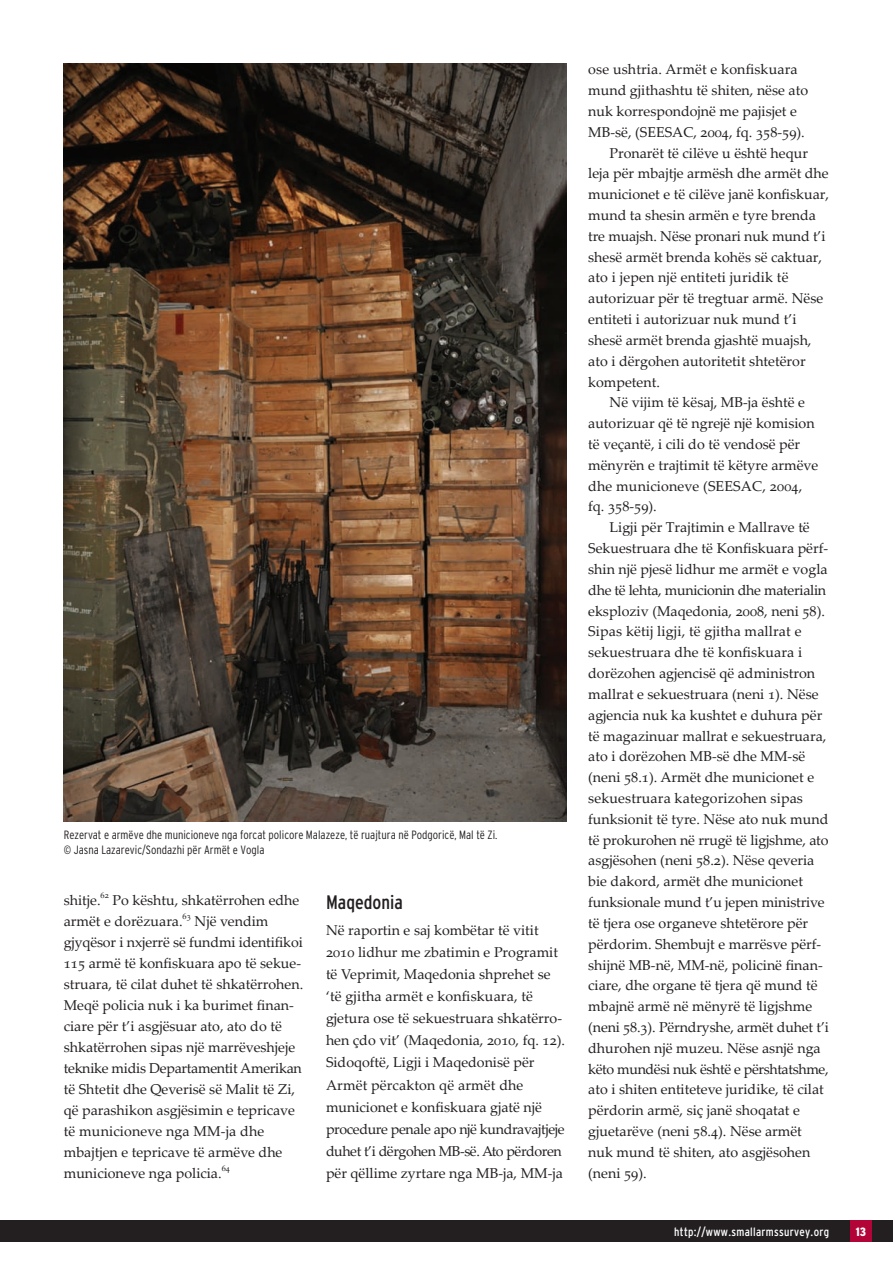
<style>
.page{position:relative;width:893px;height:1263px;background:#fff}
.page>*{position:absolute;margin:0;border:0;box-sizing:border-box;transform-origin:0 0}
.t1{font:condensed 19.5px "Interstate";color:#231f20}
.t2{font:14.25px/21px "Palatino Linotype";color:#231f20}
.t3{font:14.25px "Palatino Linotype";letter-spacing:-.02em;color:#231f20}
.t4{font:14.25px "Palatino Linotype";letter-spacing:-.025em;color:#231f20}
.t5{font:300 condensed 12px/15px "Interstate";color:#231f20}
.t6{font:condensed 12px "Interstate";letter-spacing:.025em;color:#fff}
.t7{font:900 condensed 12px "Interstate";color:#fff}
</style>
<div class="page">
<div style="left:0;top:1220px;width:893px;height:22px;background:#231f20"></div>
<div style="left:850px;top:1220px;width:22px;height:22px;background:#b30437"></div>
<img style="left:64px;top:64px;width:503px;height:757px">
<p class="t5" style="left:64px;top:827px;width:435px">Rezervat e armëve dhe municioneve nga forcat policore Malazeze, të ruajtura në Podgoricë, Mal të Zi. © Jasna Lazarevic/Sondazhi për Armët e Vogla</p>
<p class="t2" style="left:64px;top:889px;width:241px">shitje.<sup>62</sup> Po kështu, shkatërrohen edhe armët e dorëzuara.<sup>63</sup> Një vendim gjyqësor i nxjerrë së fundmi identifikoi 115 armë të konfiskuara apo të sekue&shy;struara, të cilat duhet të shkatërrohen.<br>Meqë policia nuk i ka burimet finan&shy;ciare për t’i asgjësuar ato, ato do të shkatërrohen sipas një marrëveshjeje teknike midis Departamentit Amerikan të Shtetit dhe Qeverisë së Malit të Zi, që parashikon asgjësimin e tepricave të municioneve nga MM-ja dhe mbajtjen e tepricave të armëve dhe municioneve nga policia.<sup>64</sup></p>
<h1 class="t1" style="left:326px;top:891px;width:78px">Maqedonia</h1>
<p class="t2" style="left:326px;top:919px;width:241px;line-height:22px">Në raportin e saj kombëtar të vitit 2010 lidhur me zbatimin e Programit të Veprimit, Maqedonia shprehet se ‘të gjitha armët e konfiskuara, të gjetura ose të sekuestruara shkatërro&shy;hen çdo vit’ (Maqedonia, 2010, fq. 12).<br>Sidoqoftë, Ligji i Maqedonisë për Armët përcakton që armët dhe municionet e konfiskuara gjatë një procedure penale apo një kundravajtjeje duhet t’i dërgohen MB-së. Ato përdoren për qëllime zyrtare nga MB-ja, MM-ja</p>
<p class="t2" style="left:588px;top:58px;width:211px">ose ushtria. Armët e konfiskuara</p>
<p class="t2" style="left:588px;top:79px;width:221px">mund gjithashtu të shiten, nëse ato</p>
<p class="t2" style="left:588px;top:100px;width:210px">nuk korrespondojnë me pajisjet e</p>
<p class="t2" style="left:588px;top:121px;width:218px">MB-së, (SEESAC, 2004, fq. 358-59).</p>
<p class="t2" style="left:609px;top:142px;width:200px">Pronarët të cilëve u është hequr</p>
<p class="t2" style="left:588px;top:162px;width:242px">leja për mbajtje armësh dhe armët dhe</p>
<p class="t2" style="left:588px;top:183px;width:242px">municionet e të cilëve janë konfiskuar,</p>
<p class="t2" style="left:588px;top:204px;width:229px">mund ta shesin armën e tyre brenda</p>
<p class="t2" style="left:588px;top:225px;width:239px">tre muajsh. Nëse pronari nuk mund t’i</p>
<p class="t2" style="left:588px;top:246px;width:235px">shesë armët brenda kohës së caktuar,</p>
<p class="t2" style="left:588px;top:267px;width:202px">ato i jepen një entiteti juridik të</p>
<p class="t2" style="left:588px;top:287px;width:236px">autorizuar për të tregtuar armë. Nëse</p>
<p class="t2" style="left:588px;top:308px;width:210px">entiteti i autorizuar nuk mund t’i</p>
<p class="t2" style="left:588px;top:329px;width:225px">shesë armët brenda gjashtë muajsh,</p>
<p class="t2" style="left:588px;top:350px;width:219px">ato i dërgohen autoritetit shtetëror</p>
<p class="t2" style="left:588px;top:371px;width:73px">kompetent.</p>
<p class="t2" style="left:609px;top:391px;width:197px">Në vijim të kësaj, MB-ja është e</p>
<p class="t2" style="left:588px;top:412px;width:228px">autorizuar që të ngrejë një komision</p>
<p class="t2" style="left:588px;top:433px;width:213px">të veçantë, i cili do të vendosë për</p>
<p class="t2" style="left:588px;top:454px;width:231px">mënyrën e trajtimit të këtyre armëve</p>
<p class="t2" style="left:588px;top:475px;width:216px">dhe municioneve (SEESAC, 2004,</p>
<p class="t2" style="left:588px;top:496px;width:70px">fq. 358-59).</p>
<p class="t2" style="left:609px;top:516px;width:202px">Ligji për Trajtimin e Mallrave të</p>
<p class="t2" style="left:588px;top:537px;width:241px">Sekuestruara dhe të Konfiskuara përf-</p>
<p class="t2" style="left:588px;top:558px;width:241px">shin një pjesë lidhur me armët e vogla</p>
<p class="t3" style="left:588px;top:580px;width:239px">dhe të lehta, municionin dhe materialin</p>
<p class="t2" style="left:588px;top:600px;width:238px">eksploziv (Maqedonia, 2008, neni 58).</p>
<p class="t2" style="left:588px;top:620px;width:215px">Sipas këtij ligji, të gjitha mallrat e</p>
<p class="t2" style="left:588px;top:641px;width:216px">sekuestruara dhe të konfiskuara i</p>
<p class="t2" style="left:588px;top:662px;width:228px">dorëzohen agjencisë që administron</p>
<p class="t2" style="left:588px;top:683px;width:232px">mallrat e sekuestruara (neni 1). Nëse</p>
<p class="t2" style="left:588px;top:704px;width:236px">agjencia nuk ka kushtet e duhura për</p>
<p class="t2" style="left:588px;top:725px;width:240px">të magazinuar mallrat e sekuestruara,</p>
<p class="t2" style="left:588px;top:745px;width:218px">ato i dorëzohen MB-së dhe MM-së</p>
<p class="t2" style="left:588px;top:766px;width:227px">(neni 58.1). Armët dhe municionet e</p>
<p class="t2" style="left:588px;top:787px;width:216px">sekuestruara kategorizohen sipas</p>
<p class="t2" style="left:588px;top:808px;width:242px">funksionit të tyre. Nëse ato nuk mund</p>
<p class="t2" style="left:588px;top:829px;width:242px">të prokurohen në rrugë të ligjshme, ato</p>
<p class="t2" style="left:588px;top:849px;width:228px">asgjësohen (neni 58.2). Nëse qeveria</p>
<p class="t2" style="left:588px;top:870px;width:216px">bie dakord, armët dhe municionet</p>
<p class="t2" style="left:588px;top:891px;width:238px">funksionale mund t’u jepen ministrive</p>
<p class="t2" style="left:588px;top:912px;width:221px">të tjera ose organeve shtetërore për</p>
<p class="t2" style="left:588px;top:933px;width:235px">përdorim. Shembujt e marrësve përf-</p>
<p class="t2" style="left:588px;top:954px;width:236px">shijnë MB-në, MM-në, policinë finan-</p>
<p class="t2" style="left:588px;top:974px;width:231px">ciare, dhe organe të tjera që mund të</p>
<p class="t2" style="left:588px;top:995px;width:225px">mbajnë armë në mënyrë të ligjshme</p>
<p class="t2" style="left:588px;top:1016px;width:242px">(neni 58.3). Përndryshe, armët duhet t’i</p>
<p class="t2" style="left:588px;top:1037px;width:234px">dhurohen një muzeu. Nëse asnjë nga</p>
<p class="t4" style="left:588px;top:1059px;width:242px">këto mundësi nuk është e përshtatshme,</p>
<p class="t2" style="left:588px;top:1078px;width:237px">ato i shiten entiteteve juridike, të cilat</p>
<p class="t2" style="left:588px;top:1099px;width:213px">përdorin armë, siç janë shoqatat e</p>
<p class="t2" style="left:588px;top:1120px;width:215px">gjuetarëve (neni 58.4). Nëse armët</p>
<p class="t2" style="left:588px;top:1141px;width:224px">nuk mund të shiten, ato asgjësohen</p>
<p class="t2" style="left:588px;top:1162px;width:60px">(neni 59).</p>
<p class="t6" style="left:674px;top:1225px;width:156px">http://www.smallarmssurvey.org</p>
<p class="t7" style="left:856px;top:1225px;width:12px">13</p>
</div>
